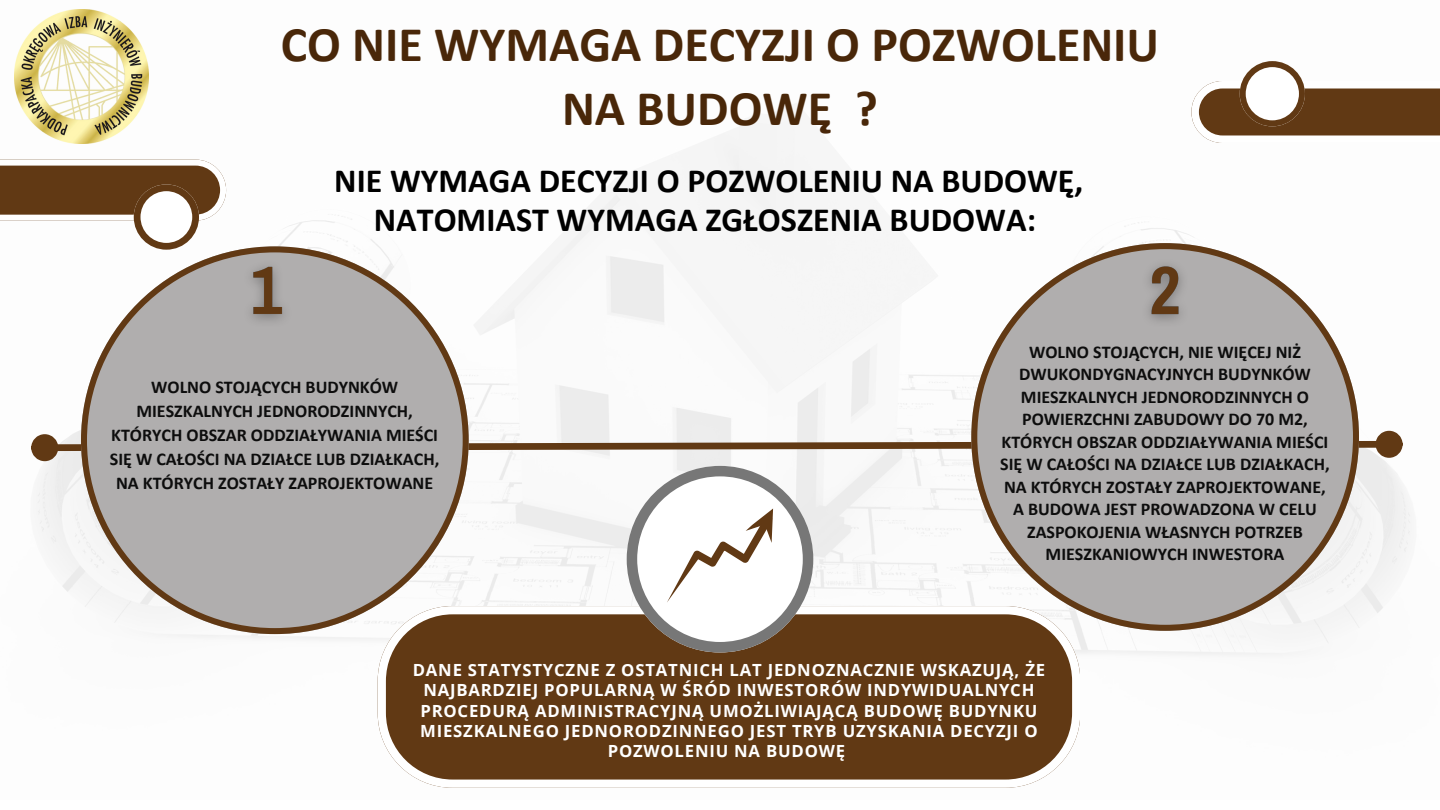
<style>
.page{position:relative;width:1440px;height:810px;background:#fff}
.page>*{position:absolute;margin:0;border:0;box-sizing:border-box;transform-origin:0 0}
.t1{font:700 50px/64.5px "Calibri";color:#492709;text-align:center}
.t2{font:700 34px/39px "Calibri";color:#000;text-align:center}
.t3{font:700 18px/22.5px "Calibri";color:#0d0d0d;text-align:center}
.t4{font:700 16.7px/20.2px "Open Sans";letter-spacing:.045em;color:#fff;text-align:center}
</style>
<div class="page">
<img style="left:0;top:9px;width:1411px;height:710px">
<svg style="left:55px;top:438px;width:1324px;height:16px"></svg>
<div style="left:35px;top:438px;width:20px;height:20px;background:#613914;border-radius:50%"></div>
<div style="left:31px;top:434px;width:27px;height:27px;border:7px solid #613914;border-radius:50%"></div>
<div style="left:1379px;top:434px;width:20px;height:20px;background:#613914;border-radius:50%"></div>
<div style="left:1376px;top:431px;width:27px;height:27px;border:7px solid #613914;border-radius:50%"></div>
<svg style="left:81px;top:246px;width:388px;height:388px"></svg>
<svg style="left:1191px;top:61px;width:249px;height:82px"></svg>
<svg style="left:0;top:160px;width:226px;height:90px"></svg>
<svg style="left:971px;top:243px;width:388px;height:388px"></svg>
<img style="left:15px;top:10px;width:133px;height:133px">
<svg style="left:378px;top:606px;width:702px;height:182px;background:#765434"></svg>
<svg style="left:627px;top:466px;width:186px;height:186px"></svg>
<img style="left:236px;top:253px;width:64px;height:81px">
<img style="left:1134px;top:252px;width:62px;height:82px">
<p class="t1" style="left:281px;top:16px;width:880px">CO NIE WYMAGA DECYZJI O POZWOLENIU<br>NA BUDOWĘ ?</p>
<h2 class="t2" style="left:334px;top:164px;width:750px">NIE WYMAGA DECYZJI O POZWOLENIU NA BUDOWĘ,<br>NATOMIAST WYMAGA ZGŁOSZENIA BUDOWA:</h2>
<h1 class="t3" style="left:110px;top:377px;width:331px;line-height:24px">WOLNO STOJĄCYCH BUDYNKÓW MIESZKALNYCH JEDNORODZINNYCH, KTÓRYCH OBSZAR ODDZIAŁYWANIA MIEŚCI SIĘ W CAŁOŚCI NA DZIAŁCE LUB DZIAŁKACH, NA KTÓRYCH ZOSTAŁY ZAPROJEKTOWANE</h1>
<p class="t3" style="left:1000px;top:342px;width:331px">WOLNO STOJĄCYCH, NIE WIĘCEJ NIŻ<br>DWUKONDYGNACYJNYCH BUDYNKÓW<br>MIESZKALNYCH JEDNORODZINNYCH O<br>POWIERZCHNI ZABUDOWY DO 70 M2,<br>KTÓRYCH OBSZAR ODDZIAŁYWANIA MIEŚCI<br>SIĘ W CAŁOŚCI NA DZIAŁCE LUB DZIAŁKACH,<br>NA KTÓRYCH ZOSTAŁY ZAPROJEKTOWANE,<br>A BUDOWA JEST PROWADZONA W CELU<br>ZASPOKOJENIA WŁASNYCH POTRZEB<br>MIESZKANIOWYCH INWESTORA</p>
<p class="t4" style="left:413px;top:660px;width:634px">DANE STATYSTYCZNE Z OSTATNICH LAT JEDNOZNACZNIE WSKAZUJĄ, ŻE NAJBARDZIEJ POPULARNĄ W ŚRÓD INWESTORÓW INDYWIDUALNYCH PROCEDURĄ ADMINISTRACYJNĄ UMOŻLIWIAJĄCĄ BUDOWĘ BUDYNKU MIESZKALNEGO JEDNORODZINNEGO JEST TRYB UZYSKANIA DECYZJI O POZWOLENIU NA BUDOWĘ</p>
</div>
